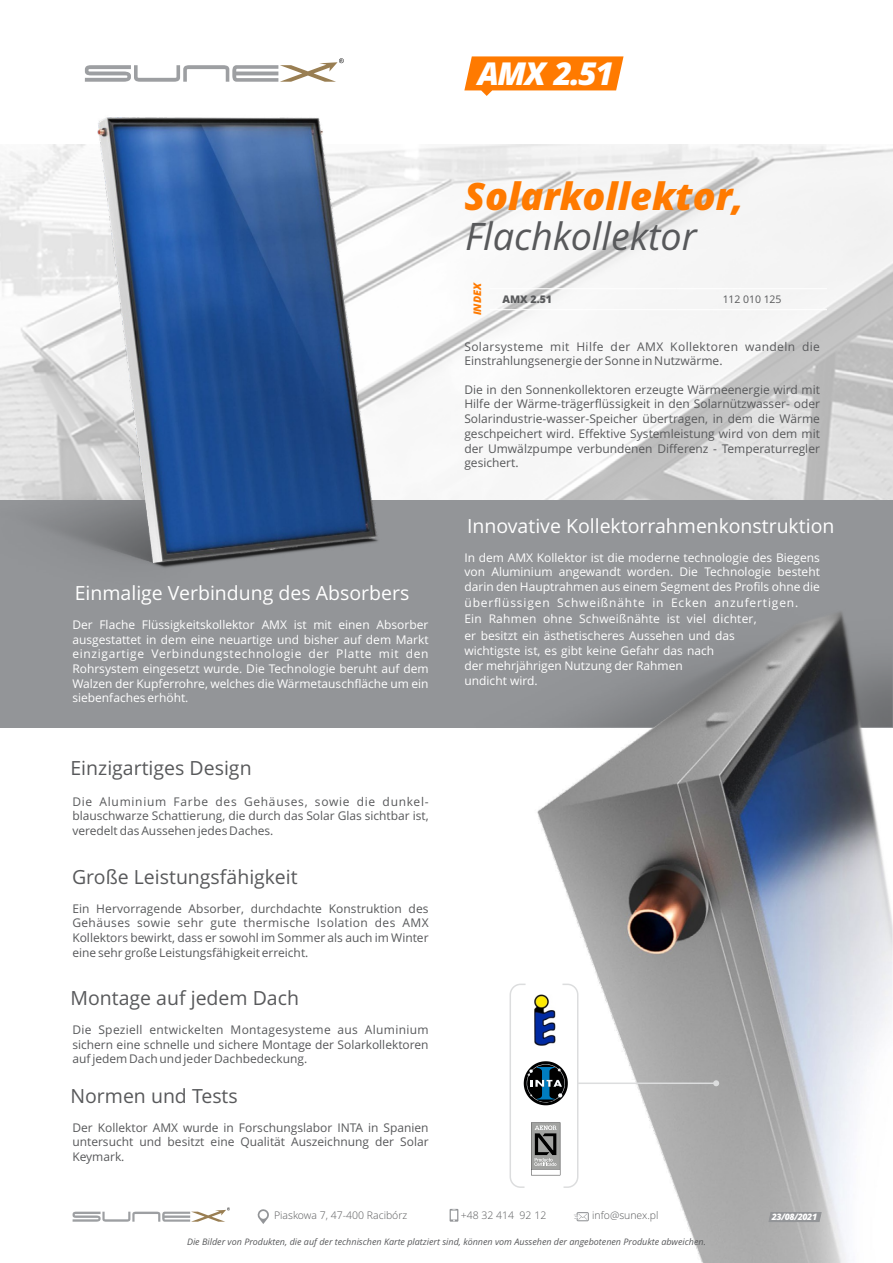
<style>
.page{position:relative;width:893px;height:1263px;background:#fff}
.page>*{position:absolute;margin:0;border:0;box-sizing:border-box;transform-origin:0 0}
.t1{font:italic 800 37.8px "Open Sans";color:#ff7a00}
.t2{font:italic 37.8px "Open Sans";color:#58595b}
.t3{font:italic 800 31.5px "Open Sans";color:#fff}
.t4{font:19.5px "Open Sans";color:#58595b}
.t5{font:19.5px "Open Sans";color:#fff}
.t6{font:12px/14.7px "Open Sans";color:#58595b;text-align:justify}
.t7{font:12px/14.7px "Open Sans";color:#fff;text-align:justify}
.t8{font:12px/14.7px "Open Sans";letter-spacing:.03em;color:#58595b}
.t9{font:300 10.5px "Open Sans";color:#58595b}
.t10{font:10.5px "Open Sans";letter-spacing:-.01em;color:#58595b}
.t11{font:800 10.5px "Open Sans";color:#58595b}
.t12{font:italic 800 10.5px "Open Sans";color:#ff7a00}
.t13{font:italic 9px "Open Sans";color:#58595b}
.t14{font:italic 800 8.85px "Open Sans";letter-spacing:-.05em;color:#fff}
</style>
<div class="page">
<img style="left:400px;top:145px;width:493px;height:355px">
<div style="left:0;top:500px;width:893px;height:227px;background:#939598"></div>
<hr style="left:490px;top:288px;width:187px;height:1px;background:#fff">
<hr style="left:677px;top:288px;width:150px;height:1px;background:#fff">
<hr style="left:490px;top:309px;width:187px;height:1px;background:#fff">
<hr style="left:677px;top:309px;width:150px;height:1px;background:#fff">
<svg style="left:73px;top:1207px;width:157px;height:15px"></svg>
<svg style="left:464px;top:56px;width:160px;height:40px"></svg>
<svg style="left:257px;top:1209px;width:12px;height:15px"></svg>
<svg style="left:450px;top:1209px;width:8px;height:13px"></svg>
<img style="left:0;top:58px;width:400px;height:510px">
<img style="left:473px;top:612px;width:420px;height:651px">
<svg style="left:509px;top:983px;width:70px;height:206px"></svg>
<hr style="left:577px;top:1082px;width:139px;height:2px;background:#dcddde">
<svg style="left:713px;top:1080px;width:6px;height:6px"></svg>
<svg style="left:768px;top:1212px;width:54px;height:10px"></svg>
<h2 class="t3" style="left:478px;top:61px;width:137px">AMX 2.51</h2>
<h1 class="t1" style="left:464px;top:181px;width:281px">Solarkollektor,</h1>
<h1 class="t2" style="left:465px;top:221px;width:233px">Flachkollektor</h1>
<p class="t12" style="left:473px;top:315px;width:35px;rotate:-90deg">INDEX</p>
<p class="t11" style="left:502px;top:295px;width:51px">AMX 2.51</p>
<p class="t10" style="left:723px;top:295px;width:60px">112 010 125</p>
<h3 class="t5" style="left:75px;top:585px;width:336px">Einmalige Verbindung des Absorbers</h3>
<p class="t7" style="left:72px;top:618px;width:358px">Der Flache Flüssigkeitskollektor AMX ist mit einen Absorber ausgestattet in dem eine neuartige und bisher auf dem Markt einzigartige Verbindungstechnologie der Platte mit den Rohrsystem eingesetzt wurde. Die Technologie beruht auf dem Walzen der Kupferrohre, welches die Wärmetauschfläche um ein siebenfaches erhöht.</p>
<h3 class="t4" style="left:70px;top:760px;width:183px">Einzigartiges Design</h3>
<p class="t6" style="left:72px;top:795px;width:358px">Die Aluminium Farbe des Gehäuses, sowie die dunkel&shy;blauschwarze Schattierung, die durch das Solar Glas sichtbar ist, veredelt das Aussehen jedes Daches.</p>
<h3 class="t4" style="left:72px;top:869px;width:227px">Große Leistungsfähigkeit</h3>
<p class="t6" style="left:72px;top:902px;width:358px">Ein Hervorragende Absorber, durchdachte Konstruktion des Gehäuses sowie sehr gute thermische Isolation des AMX Kollektors bewirkt, dass er sowohl im Sommer als auch im Winter eine sehr große Leistungsfähigkeit erreicht.</p>
<h3 class="t4" style="left:70px;top:990px;width:230px">Montage auf jedem Dach</h3>
<p class="t6" style="left:72px;top:1023px;width:358px">Die Speziell entwickelten Montagesysteme aus Aluminium sichern eine schnelle und sichere Montage der Solarkollektoren auf jedem Dach und jeder Dachbedeckung.</p>
<h3 class="t4" style="left:70px;top:1088px;width:169px">Normen und Tests</h3>
<p class="t6" style="left:72px;top:1121px;width:358px">Der Kollektor AMX wurde in Forschungslabor INTA in Spanien untersucht und besitzt eine Qualität Auszeichnung der Solar Keymark.</p>
<p class="t8" style="left:464px;top:340px;width:357px">Solarsysteme mit Hilfe der AMX Kollektoren wandeln die<br>Einstrahlungsenergie der Sonne in Nutzwärme.</p>
<p class="t6" style="left:464px;top:383px;width:357px">Die in den Sonnenkollektoren erzeugte Wärmeenergie wird mit Hilfe der Wärme-trägerflüssigkeit in den Solarnützwasser- oder Solarindustrie-wasser-Speicher übertragen, in dem die Wärme geschpeichert wird. Effektive Systemleistung wird von dem mit der Umwälzpumpe verbundenen Differenz - Temperaturregler gesichert.</p>
<h3 class="t5" style="left:467px;top:518px;width:369px">Innovative Kollektorrahmenkonstruktion</h3>
<p class="t7" style="left:464px;top:551px;width:357px">In dem AMX Kollektor ist die moderne technologie des Biegens von Aluminium angewandt worden. Die Technologie besteht darin den Hauptrahmen aus einem Segment des Profils ohne die</p>
<p class="t7" style="left:464px;top:596px;width:335px;line-height:15.6px;text-align:left">überflüssigen Schweißnähte in Ecken anzufertigen.<br>Ein Rahmen ohne Schweißnähte ist viel dichter,<br>er besitzt ein ästhetischeres Aussehen und das<br>wichtigste ist, es gibt keine Gefahr das nach<br>der mehrjährigen Nutzung der Rahmen<br>undicht wird.</p>
<p class="t9" style="left:274px;top:1211px;width:135px">Piaskowa 7, 47-400 Racibórz</p>
<p class="t14" style="left:772px;top:1213px;width:47px">23/08/2021</p>
<p class="t9" style="left:461px;top:1211px;width:87px">+48 32 414 92 12</p>
<p class="t9" style="left:592px;top:1211px;width:68px">info@sunex.pl</p>
<p class="t14" style="left:772px;top:1213px;width:24px">19 2</p>
<p class="t13" style="left:187px;top:1237px;width:520px">Die Bilder von Produkten, die auf der technischen Karte platziert sind, können vom Aussehen der angebotenen Produkte abweichen.</p>
</div>
